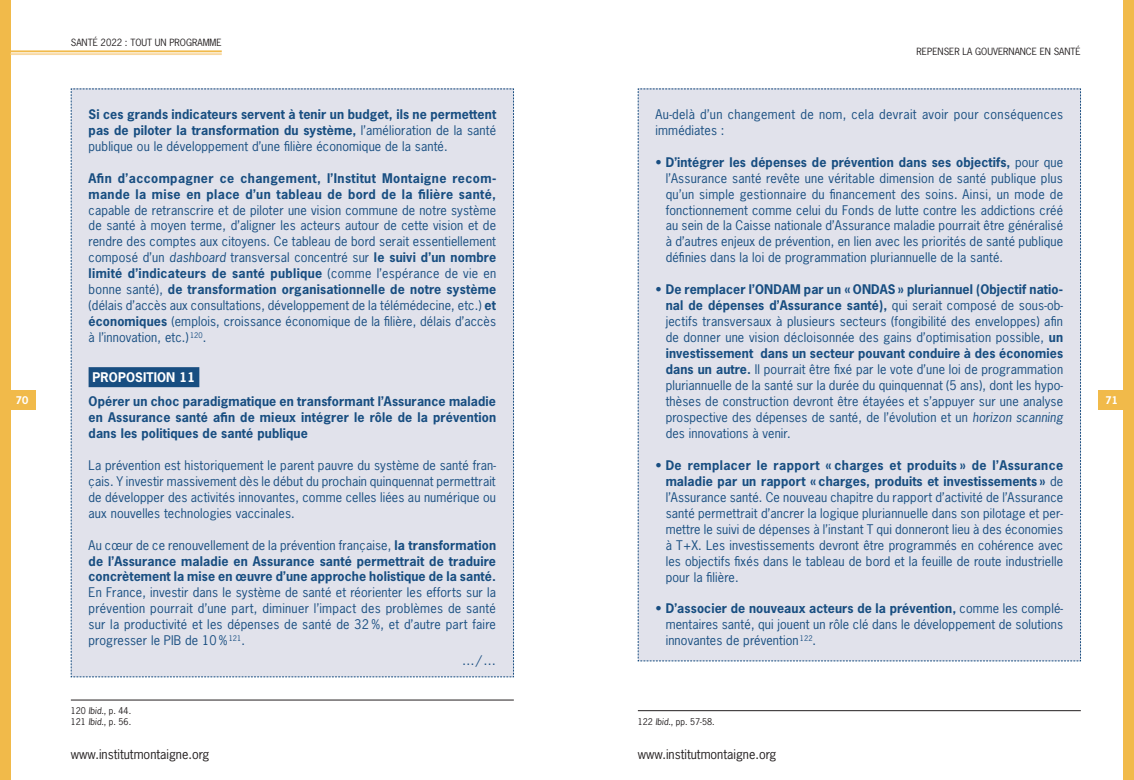
<style>
.page{position:relative;width:1134px;height:780px;background:#fff}
.page>*{position:absolute;margin:0;border:0;box-sizing:border-box;transform-origin:0 0}
.t1{font:12.5px/16px "News Gothic Std";letter-spacing:.01em;color:#184e81;text-align:justify}
.t2{font:700 12.5px/16px "News Gothic Std";letter-spacing:.01em;color:#184e81;text-align:justify}
.t3{font:700 12.5px/16px "News Gothic Std";letter-spacing:.035em;color:#184e81}
.t4{font:12.5px "News Gothic Std";color:#231f20}
.t5{font:700 12.5px "News Gothic Std";letter-spacing:.01em;color:#fff}
.t6{font:700 10px "News Gothic Std";color:#fff}
.t7{font:9.38px "News Gothic Std";color:#231f20}
.t8{font:8.75px/10.6px "News Gothic Std";color:#231f20}
.s1{font-weight:400}
.s2{font-style:italic}
.s3{font-weight:700}
</style>
<div class="page">
<div style="left:1123px;top:0;width:11px;height:780px;background:#f1ba4a"></div>
<div style="left:0;top:0;width:11px;height:780px;background:#f1ba4a"></div>
<div style="left:11px;top:390px;width:24px;height:19px;background:#f1ba4a"></div>
<div style="left:1098px;top:390px;width:25px;height:19px;background:#f1ba4a"></div>
<hr style="left:11px;top:50px;width:211px;height:2px;background:#f1ba4a">
<hr style="left:11px;top:53px;width:211px;height:2px;background:#f8d8a1">
<div style="left:71px;top:88px;width:443px;height:589px;background:#e1e2eb"></div>
<div style="left:89px;top:367px;width:110px;height:20px;background:#184e81"></div>
<hr style="left:71px;top:699px;width:443px;height:1px;background:#231f20">
<div style="left:637px;top:88px;width:444px;height:573px;background:#e1e2eb"></div>
<hr style="left:638px;top:710px;width:443px;height:1px;background:#231f20">
<p class="t7" style="left:71px;top:37px;width:152px">SANTÉ 2022 : TOUT UN PROGRAMME</p>
<p class="t7" style="left:916px;top:45px;width:166px">REPENSER LA GOUVERNANCE EN SANTÉ</p>
<p class="t2" style="left:89px;top:106px;width:409px">Si ces grands indicateurs servent à tenir un budget, ils ne permettent pas de piloter la transformation du système, <span class="s1">l’amélioration de la santé publique ou le développement d’une filière économique de la santé.</span></p>
<p class="t3" style="left:89px;top:170px;width:409px">Afin d’accompagner ce changement, l’Institut Montaigne recom&shy;mande la mise en place d’un tableau de bord de la filière santé,</p>
<p class="t1" style="left:89px;top:202px;width:409px">capable de retranscrire et de piloter une vision commune de notre système de santé à moyen terme, d’aligner les acteurs autour de cette vision et de rendre des comptes aux citoyens. Ce tableau de bord serait essentiellement composé d’un <span class="s2">dashboard</span> transversal concentré sur <span class="s3">le suivi d’un nombre limité d’indicateurs de santé publique</span> (comme l’espérance de vie en bonne santé), <span class="s3">de transformation organisationnelle de notre système </span>(délais d’accès aux consultations, développement de la télémédecine, etc.) <span class="s3">et économiques</span> (emplois, croissance économique de la filière, délais d’accès à l’innovation, etc.) <sup>120</sup>.</p>
<p class="t5" style="left:93px;top:369px;width:104px">PROPOSITION 11</p>
<p class="t2" style="left:89px;top:393px;width:409px">Opérer un choc paradigmatique en transformant l’Assurance maladie en Assurance santé afin de mieux intégrer le rôle de la prévention dans les politiques de santé publique</p>
<p class="t1" style="left:89px;top:457px;width:409px">La prévention est historiquement le parent pauvre du système de santé fran&shy;çais. Y investir massivement dès le début du prochain quinquennat permettrait de développer des activités innovantes, comme celles liées au numérique ou aux nouvelles technologies vaccinales.</p>
<p class="t2" style="left:89px;top:536px;width:409px"><span class="s1">Au cœur de ce renouvellement de la prévention française,</span> la transformation de l’Assurance maladie en Assurance santé permettrait de traduire concrètement la mise en œuvre d’une approche holistique de la santé.</p>
<p class="t1" style="left:89px;top:584px;width:409px">En France, investir dans le système de santé et réorienter les efforts sur la prévention pourrait d’une part, diminuer l’impact des problèmes de santé sur la productivité et les dépenses de santé de 32 %, et d’autre part faire progresser le PIB de 10 %<sup>121</sup>.</p>
<p class="t1" style="left:656px;top:106px;width:409px">Au-delà d’un changement de nom, cela devrait avoir pour conséquences immédiates :</p>
<p class="t1" style="left:666px;top:154px;width:399px;text-indent:-10px">• <span class="s3">D’intégrer les dépenses de prévention dans ses objectifs,</span> pour que l’Assurance santé revête une véritable dimension de santé publique plus qu’un simple gestionnaire du financement des soins. Ainsi, un mode de fonctionnement comme celui du Fonds de lutte contre les addictions créé au sein de la Caisse nationale d’Assurance maladie pourrait être généralisé à d’autres enjeux de prévention, en lien avec les priorités de santé publique définies dans la loi de programmation pluriannuelle de la santé.</p>
<p class="t1" style="left:666px;top:281px;width:399px;text-indent:-10px">• <span class="s3">De remplacer l’ONDAM par un « ONDAS » pluriannuel (Objectif natio&shy;nal de dépenses d’Assurance santé),</span> qui serait composé de sous-ob&shy;jectifs transversaux à plusieurs secteurs (fongibilité des enveloppes) afin de donner une vision décloisonnée des gains d’optimisation possible, <span class="s3">un investissement dans un secteur pouvant conduire à des économies dans un autre.</span> Il pourrait être fixé par le vote d’une loi de programmation pluriannuelle de la santé sur la durée du quinquennat (5 ans), dont les hypo&shy;thèses de construction devront être étayées et s’appuyer sur une analyse prospective des dépenses de santé, de l’évolution et un <span class="s2">horizon scanning </span>des innovations à venir.</p>
<p class="t1" style="left:666px;top:457px;width:399px;text-indent:-10px">• <span class="s3">De remplacer le rapport « charges et produits » de l’Assurance maladie par un rapport « charges, produits et investissements »</span> de l’Assurance santé. Ce nouveau chapitre du rapport d’activité de l’Assurance santé permettrait d’ancrer la logique pluriannuelle dans son pilotage et per&shy;mettre le suivi de dépenses à l’instant T qui donneront lieu à des économies à T+X. Les investissements devront être programmés en cohérence avec les objectifs fixés dans le tableau de bord et la feuille de route industrielle pour la filière.</p>
<p class="t1" style="left:666px;top:600px;width:399px;text-indent:-10px">• <span class="s3">D’associer de nouveaux acteurs de la prévention,</span> comme les complé&shy;mentaires santé, qui jouent un rôle clé dans le développement de solutions innovantes de prévention <sup>122</sup>.</p>
<p class="t6" style="left:16px;top:393px;width:14px">70</p>
<p class="t6" style="left:1106px;top:393px;width:14px">71</p>
<p class="t8" style="left:71px;top:705px;width:62px">120 <span class="s2">Ibid</span>., p. 44.<br>121 <span class="s2">Ibid</span>., p. 56.</p>
<p class="t1" style="left:462px;top:652px;width:36px">…/…</p>
<p class="t8" style="left:638px;top:716px;width:78px">122 <span class="s2">Ibid</span>., pp. 57-58.</p>
<p class="t4" style="left:71px;top:746px;width:140px">www.institutmontaigne.org</p>
<p class="t4" style="left:638px;top:746px;width:140px">www.institutmontaigne.org</p>
</div>
